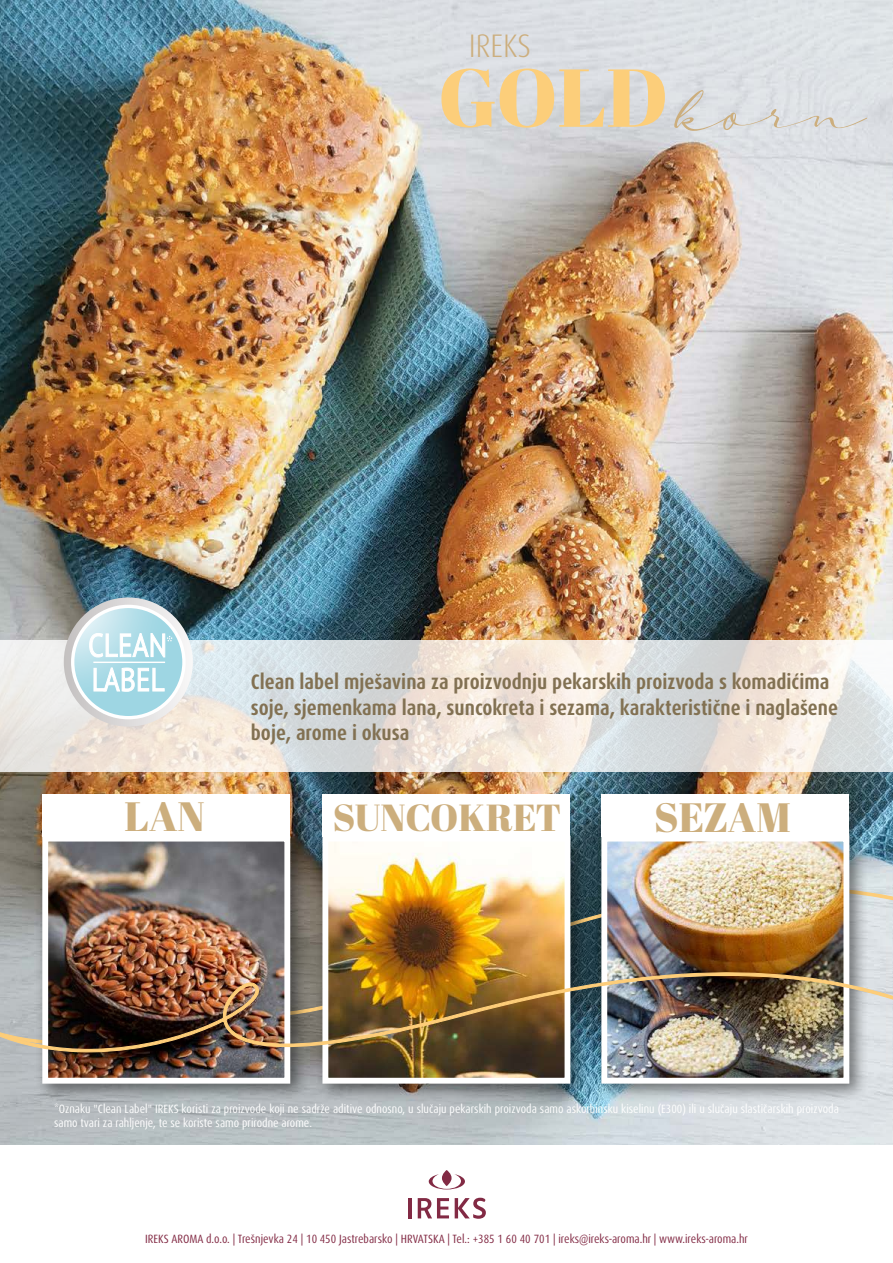
<style>
.page{position:relative;width:893px;height:1263px;background:#fff}
.page>*{position:absolute;margin:0;border:0;box-sizing:border-box;transform-origin:0 0}
.t1{font:81.9px "Abril Fatface";color:#fcce7a}
.t2{font:40.95px "Abril Fatface";color:#ccae7d}
.t3{font:37.65px "Abril Fatface";letter-spacing:-.005em;color:#ccae7d}
.t4{font:300 condensed 32.7px "Dax Pro";color:#ccae7d}
.t5{font:700 condensed 21px/25.2px "Dax Pro";color:#827152}
.t6{font:condensed 12px/14.4px "Dax Pro";color:#fff}
.t7{font:condensed 12px "Dax Pro";color:#822a44}
.s1{font-family:"a Auto Signature";font-size:71.55px;color:#ccae7d}
</style>
<div class="page">
<img style="left:0;top:0;width:893px;height:1145px">
<svg style="left:0;top:865px;width:893px;height:84px;background:#a4a6a4"></svg>
<hr style="left:408px;top:1198px;width:3px;height:20px;background:#822a44">
<svg style="left:418px;top:1198px;width:31px;height:20px"></svg>
<svg style="left:455px;top:1198px;width:31px;height:21px"></svg>
<svg style="left:429px;top:1170px;width:36px;height:19px"></svg>
<div style="left:315px;top:828px;width:274px;height:274px;background:#000;opacity:.5"></div>
<img style="left:320px;top:833px;width:253px;height:253px">
<div style="left:35px;top:828px;width:274px;height:274px;background:#000;opacity:.5"></div>
<img style="left:39px;top:833px;width:254px;height:253px">
<div style="left:594px;top:828px;width:274px;height:274px;background:#000;opacity:.5"></div>
<img style="left:598px;top:833px;width:254px;height:253px">
<img style="left:0;top:949px;width:893px;height:128px">
<div style="left:42px;top:794px;width:248px;height:43px;background:#fff"></div>
<div style="left:322px;top:794px;width:248px;height:43px;background:#fff"></div>
<div style="left:601px;top:794px;width:248px;height:43px;background:#fff"></div>
<svg style="left:0;top:640px;width:893px;height:132px;background:#e7e3df"></svg>
<svg style="left:64px;top:597px;width:129px;height:130px"></svg>
<svg style="left:73px;top:606px;width:111px;height:112px;background:#b3dee8"></svg>
<div style="left:71px;top:605px;width:115px;height:114px;border:3px solid #fff;border-radius:50%"></div>
<svg style="left:93px;top:667px;width:72px;height:25px"></svg>
<hr style="left:93px;top:662px;width:72px;height:1px;background:#fff">
<svg style="left:89px;top:632px;width:83px;height:25px"></svg>
<h3 class="t4" style="left:469px;top:24px;width:64px">IREKS</h3>
<h1 class="t1" style="left:438px;top:40px;width:430px">GOLD<span class="s1">korn</span></h1>
<h3 class="t5" style="left:251px;top:670px;width:589px">Clean label mješavina za proizvodnju pekarskih proizvoda s komadićima soje, sjemenkama lana, suncokreta i sezama, karakteristične i naglašene boje, arome i okusa</h3>
<h2 class="t2" style="left:125px;top:788px;width:82px">LAN</h2>
<h3 class="t3" style="left:333px;top:792px;width:230px">SUNCOKRET</h3>
<h2 class="t2" style="left:654px;top:788px;width:138px">SEZAM</h2>
<p class="t6" style="left:54px;top:1102px;width:786px">*Oznaku "Clean Label" IREKS koristi za proizvode koji ne sadrže aditive odnosno, u slučaju pekarskih proizvoda samo askorbinsku kiselinu (E300) ili u slučaju slastičarskih proizvoda samo tvari za rahljenje, te se koriste samo prirodne arome.</p>
<p class="t7" style="left:145px;top:1231px;width:604px">IREKS AROMA d.o.o. | Trešnjevka 24 | 10 450 Jastrebarsko | HRVATSKA | Tel.: +385 1 60 40 701 | ireks@ireks-aroma.hr | www.ireks-aroma.hr</p>
</div>
